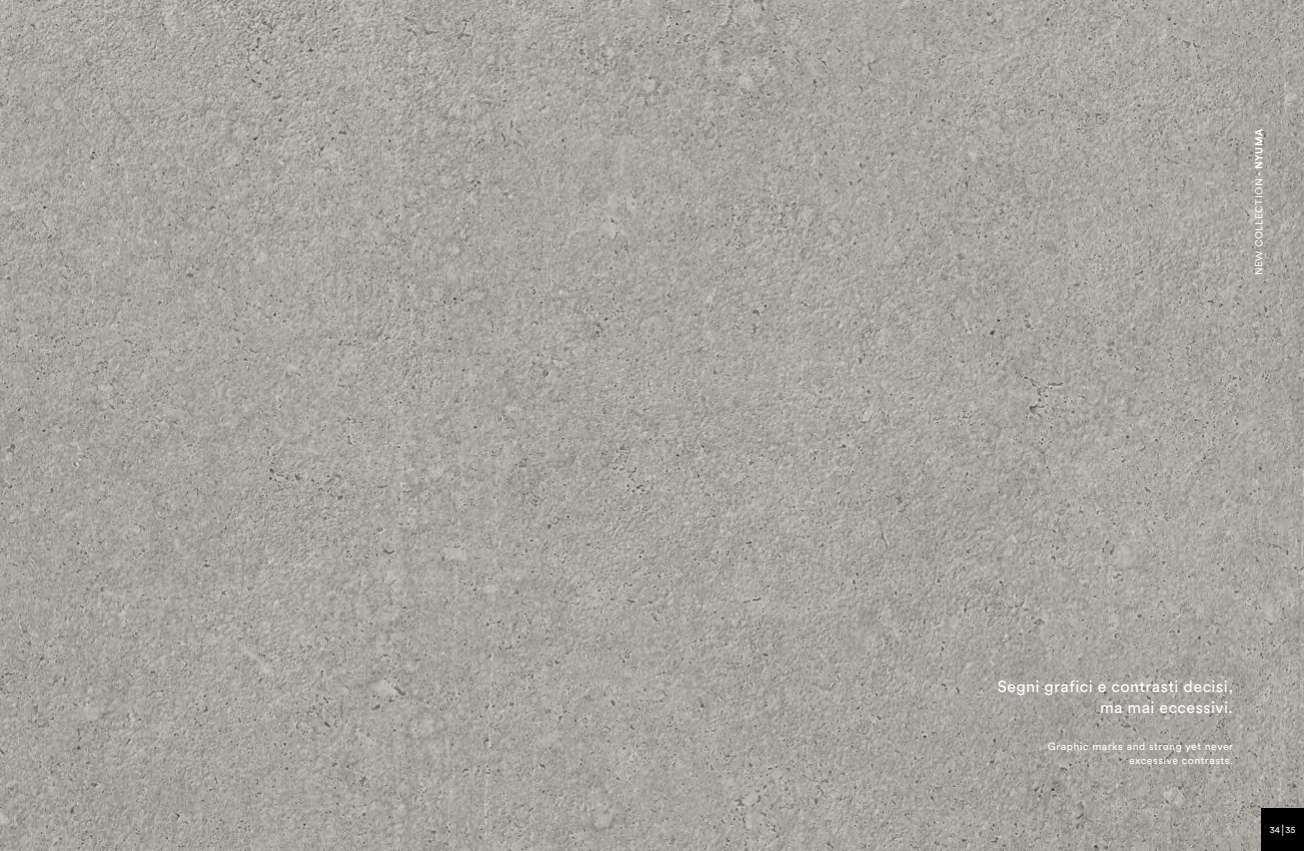
<style>
.page{position:relative;width:1304px;height:851px;background:#fff}
.page>*{position:absolute;margin:0;border:0;box-sizing:border-box;transform-origin:0 0}
.t1{font:16px/21px "Circular Std";letter-spacing:.03em;color:#fff;text-align:right}
.t2{font:10.5px/14px "Circular Std";letter-spacing:.05em;color:#fff;text-align:right}
.t3{font:10px "Circular Std";letter-spacing:.05em;color:#fff}
.t4{font:9px "Circular Std";color:#fff}
.s1{font-weight:700}
.s2{font-size:12px}
</style>
<div class="page">
<img style="left:0;top:0;width:1304px;height:850px">
<div style="left:1261px;top:808px;width:43px;height:42px;background:#000"></div>
<p class="t3" style="left:1253px;top:275px;width:148px;rotate:-90deg">NEW COLLECTION <span class="s1">- NYUMA</span></p>
<h1 class="t1" style="left:997px;top:675px;width:237px">Segni grafici e contrasti decisi, ma mai eccessivi.</h1>
<p class="t2" style="left:1048px;top:738px;width:187px">Graphic marks and strong yet never excessive contrasts.</p>
<p class="t4" style="left:1270px;top:824px;width:27px">34<span class="s2">|</span> 35</p>
</div>
